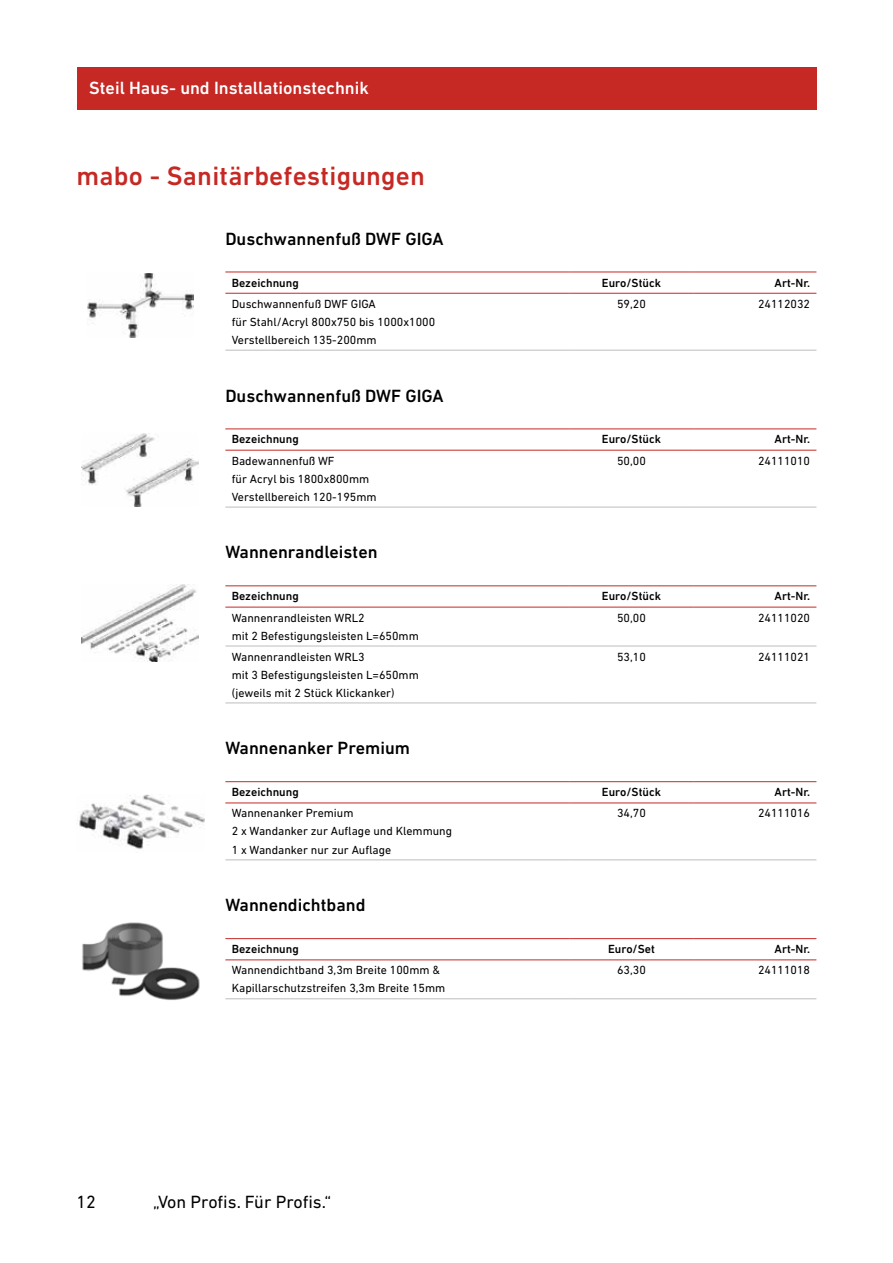
<style>
.page{position:relative;width:893px;height:1263px;background:#fff}
.page>*{position:absolute;margin:0;border:0;box-sizing:border-box;transform-origin:0 0}
.t1{font:500 27px "DIN Next LT Pro";letter-spacing:.01em;color:#c62924}
.t2{font:500 18px "DIN Next LT Pro";color:#000}
.t3{font:500 18px "DIN Next LT Pro";color:#fff}
.t4{font:18px "DIN Next LT Pro";color:#000}
.t5{font:12px/18px "DIN Next LT Pro";color:#000}
.t6{font:500 12px "DIN Next LT Pro";color:#000}
</style>
<div class="page">
<div style="left:77px;top:67px;width:739px;height:43px;background:#c62924"></div>
<svg style="left:225px;top:349px;width:591px;height:1px"></svg>
<hr style="left:225px;top:272px;width:345px;height:1px;background:#c62924">
<hr style="left:570px;top:272px;width:123px;height:1px;background:#c62924">
<hr style="left:693px;top:272px;width:123px;height:1px;background:#c62924">
<hr style="left:225px;top:293px;width:345px;height:1px;background:#c62924">
<hr style="left:570px;top:293px;width:123px;height:1px;background:#c62924">
<hr style="left:693px;top:293px;width:123px;height:1px;background:#c62924">
<hr style="left:225px;top:350px;width:345px;height:1px;background:#bbbdbe">
<hr style="left:570px;top:350px;width:123px;height:1px;background:#bbbdbe">
<hr style="left:693px;top:350px;width:123px;height:1px;background:#bbbdbe">
<svg style="left:225px;top:506px;width:591px;height:1px"></svg>
<hr style="left:225px;top:428px;width:345px;height:1px;background:#c62924">
<hr style="left:570px;top:428px;width:123px;height:1px;background:#c62924">
<hr style="left:693px;top:428px;width:123px;height:1px;background:#c62924">
<hr style="left:225px;top:450px;width:345px;height:1px;background:#c62924">
<hr style="left:570px;top:450px;width:123px;height:1px;background:#c62924">
<hr style="left:693px;top:450px;width:123px;height:1px;background:#c62924">
<hr style="left:225px;top:507px;width:345px;height:1px;background:#bbbdbe">
<hr style="left:570px;top:507px;width:123px;height:1px;background:#bbbdbe">
<hr style="left:693px;top:507px;width:123px;height:1px;background:#bbbdbe">
<svg style="left:225px;top:645px;width:591px;height:1px"></svg>
<hr style="left:225px;top:585px;width:345px;height:1px;background:#c62924">
<hr style="left:570px;top:585px;width:123px;height:1px;background:#c62924">
<hr style="left:693px;top:585px;width:123px;height:1px;background:#c62924">
<hr style="left:225px;top:607px;width:345px;height:1px;background:#c62924">
<hr style="left:570px;top:607px;width:123px;height:1px;background:#c62924">
<hr style="left:693px;top:607px;width:123px;height:1px;background:#c62924">
<hr style="left:225px;top:646px;width:345px;height:1px;background:#bbbdbe">
<hr style="left:225px;top:702px;width:345px;height:1px;background:#bbbdbe">
<hr style="left:570px;top:646px;width:123px;height:1px;background:#bbbdbe">
<hr style="left:570px;top:702px;width:123px;height:1px;background:#bbbdbe">
<hr style="left:693px;top:646px;width:123px;height:1px;background:#bbbdbe">
<hr style="left:693px;top:702px;width:123px;height:1px;background:#bbbdbe">
<svg style="left:225px;top:803px;width:591px;height:1px"></svg>
<hr style="left:225px;top:781px;width:345px;height:1px;background:#c62924">
<hr style="left:570px;top:781px;width:123px;height:1px;background:#c62924">
<hr style="left:693px;top:781px;width:123px;height:1px;background:#c62924">
<hr style="left:225px;top:802px;width:345px;height:1px;background:#c62924">
<hr style="left:570px;top:802px;width:123px;height:1px;background:#c62924">
<hr style="left:693px;top:802px;width:123px;height:1px;background:#c62924">
<hr style="left:225px;top:859px;width:345px;height:1px;background:#bbbdbe">
<hr style="left:570px;top:859px;width:123px;height:1px;background:#bbbdbe">
<hr style="left:693px;top:859px;width:123px;height:1px;background:#bbbdbe">
<svg style="left:225px;top:960px;width:591px;height:1px"></svg>
<hr style="left:225px;top:938px;width:345px;height:1px;background:#c62924">
<hr style="left:570px;top:938px;width:123px;height:1px;background:#c62924">
<hr style="left:693px;top:938px;width:123px;height:1px;background:#c62924">
<hr style="left:225px;top:959px;width:345px;height:1px;background:#c62924">
<hr style="left:570px;top:959px;width:123px;height:1px;background:#c62924">
<hr style="left:693px;top:959px;width:123px;height:1px;background:#c62924">
<hr style="left:225px;top:998px;width:345px;height:1px;background:#bbbdbe">
<hr style="left:570px;top:998px;width:123px;height:1px;background:#bbbdbe">
<hr style="left:693px;top:998px;width:123px;height:1px;background:#bbbdbe">
<img style="left:87px;top:274px;width:107px;height:64px">
<img style="left:77px;top:794px;width:127px;height:55px">
<img style="left:82px;top:922px;width:118px;height:78px">
<img style="left:82px;top:434px;width:117px;height:72px">
<img style="left:82px;top:584px;width:117px;height:77px">
<h2 class="t3" style="left:89px;top:78px;width:281px">Steil Haus- und Installationstechnik</h2>
<h1 class="t1" style="left:77px;top:160px;width:350px">mabo - Sanitärbefestigungen</h1>
<h2 class="t2" style="left:225px;top:228px;width:220px">Duschwannenfuß DWF GIGA</h2>
<p class="t6" style="left:232px;top:275px;width:69px">Bezeichnung</p>
<p class="t6" style="left:602px;top:275px;width:61px">Euro/Stück</p>
<p class="t6" style="left:775px;top:275px;width:37px">Art-Nr.</p>
<p class="t5" style="left:232px;top:295px;width:205px">Duschwannenfuß DWF GIGA<br>für Stahl/Acryl 800x750 bis 1000x1000<br>Verstellbereich 135-200mm</p>
<p class="t5" style="left:617px;top:295px;width:30px">59,20</p>
<p class="t5" style="left:758px;top:295px;width:54px">24112032</p>
<h2 class="t2" style="left:225px;top:385px;width:220px">Duschwannenfuß DWF GIGA</h2>
<p class="t6" style="left:232px;top:432px;width:69px">Bezeichnung</p>
<p class="t6" style="left:602px;top:432px;width:61px">Euro/Stück</p>
<p class="t6" style="left:775px;top:432px;width:37px">Art-Nr.</p>
<p class="t5" style="left:232px;top:451px;width:146px">Badewannenfuß WF<br>für Acryl bis 1800x800mm<br>Verstellbereich 120-195mm</p>
<p class="t5" style="left:617px;top:451px;width:30px">50,00</p>
<p class="t5" style="left:758px;top:451px;width:54px">24111010</p>
<h2 class="t2" style="left:225px;top:542px;width:154px">Wannenrandleisten</h2>
<p class="t6" style="left:232px;top:589px;width:69px">Bezeichnung</p>
<p class="t6" style="left:602px;top:589px;width:61px">Euro/Stück</p>
<p class="t6" style="left:775px;top:589px;width:37px">Art-Nr.</p>
<p class="t5" style="left:232px;top:608px;width:189px">Wannenrandleisten WRL2<br>mit 2 Befestigungsleisten L=650mm</p>
<p class="t5" style="left:617px;top:608px;width:30px">50,00</p>
<p class="t5" style="left:758px;top:608px;width:54px">24111020</p>
<p class="t5" style="left:232px;top:647px;width:189px">Wannenrandleisten WRL3<br>mit 3 Befestigungsleisten L=650mm (jeweils mit 2 Stück Klickanker)</p>
<p class="t5" style="left:617px;top:647px;width:30px">53,10</p>
<p class="t5" style="left:758px;top:647px;width:54px">24111021</p>
<h2 class="t2" style="left:225px;top:738px;width:186px">Wannenanker Premium</h2>
<p class="t6" style="left:232px;top:785px;width:69px">Bezeichnung</p>
<p class="t6" style="left:602px;top:785px;width:61px">Euro/Stück</p>
<p class="t6" style="left:775px;top:785px;width:37px">Art-Nr.</p>
<p class="t5" style="left:232px;top:804px;width:222px">Wannenanker Premium<br>2 x Wandanker zur Auflage und Klemmung<br>1 x Wandanker nur zur Auflage</p>
<p class="t5" style="left:617px;top:804px;width:30px">34,70</p>
<p class="t5" style="left:758px;top:804px;width:54px">24111016</p>
<h2 class="t2" style="left:225px;top:895px;width:142px">Wannendichtband</h2>
<p class="t6" style="left:232px;top:942px;width:69px">Bezeichnung</p>
<p class="t6" style="left:608px;top:942px;width:48px">Euro/Set</p>
<p class="t6" style="left:775px;top:942px;width:37px">Art-Nr.</p>
<p class="t5" style="left:232px;top:961px;width:215px">Wannendichtband 3,3m Breite 100mm &amp;<br>Kapillarschutzstreifen 3,3m Breite 15mm</p>
<p class="t5" style="left:617px;top:961px;width:30px">63,30</p>
<p class="t5" style="left:758px;top:961px;width:54px">24111018</p>
<h2 class="t4" style="left:77px;top:1192px;width:21px">12</h2>
<h2 class="t4" style="left:153px;top:1192px;width:180px">„Von Profis. Für Profis.“</h2>
</div>
